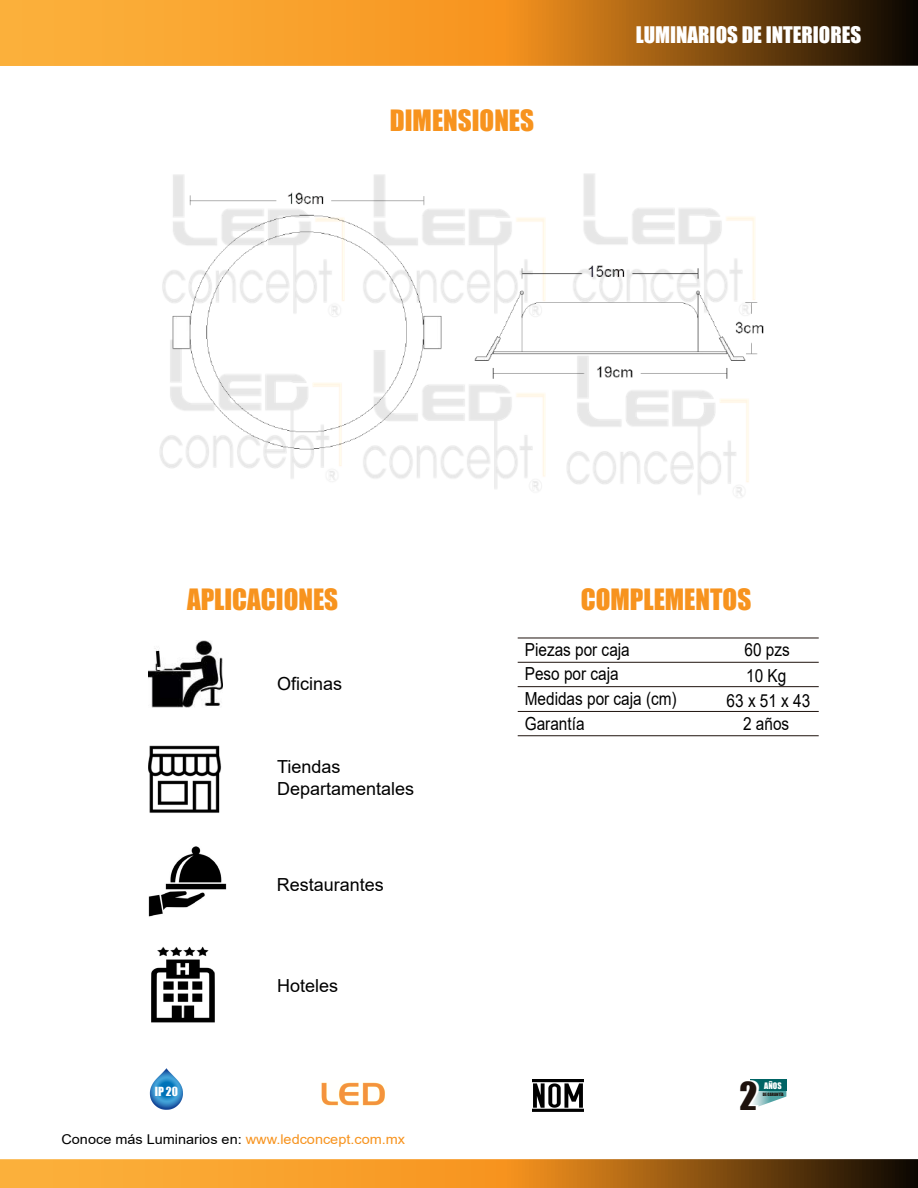
<style>
.page{position:relative;width:918px;height:1188px;background:#fff}
.page>*{position:absolute;margin:0;border:0;box-sizing:border-box;transform-origin:0 0}
.t1{font:35.4px "Impact";color:#fff}
.t2{font:27px "Impact";color:#f7931e}
.t3{font:21px "Impact";color:#fff}
.t4{font:18px/24.5px "Arial";color:#000;scale:.85 1}
.t5{font:18px/21.6px "Arial";color:#000}
.t6{font:13.5px "Arial";color:#000;scale:1.07 1}
.t7{font:11.55px "Impact";color:#fff}
.t8{font:8.25px "Impact";color:#fff}
.t9{font:4.05px "Impact";color:#1e120d}
.s1{color:#f7931e}
</style>
<div class="page">
<img style="left:159px;top:173px;width:590px;height:324px">
<img style="left:149px;top:641px;width:73px;height:66px">
<img style="left:149px;top:745px;width:73px;height:68px">
<img style="left:149px;top:846px;width:78px;height:71px">
<img style="left:151px;top:946px;width:64px;height:77px">
<svg style="left:0;top:0;width:918px;height:66px;background:#c47d21"></svg>
<svg style="left:0;top:1159px;width:918px;height:29px;background:#c57e22"></svg>
<img style="left:533px;top:1079px;width:50px;height:33px">
<img style="left:321px;top:1082px;width:64px;height:24px">
<svg style="left:150px;top:1068px;width:33px;height:42px"></svg>
<div style="left:750px;top:1079px;width:36px;height:12px;background:#006465"></div>
<svg style="left:752px;top:1091px;width:34px;height:17px"></svg>
<hr style="left:518px;top:638px;width:301px;height:1px;background:#1e120d">
<hr style="left:518px;top:662px;width:301px;height:1px;background:#1e120d">
<hr style="left:518px;top:686px;width:301px;height:1px;background:#1e120d">
<hr style="left:518px;top:711px;width:301px;height:1px;background:#1e120d">
<hr style="left:518px;top:735px;width:301px;height:1px;background:#1e120d">
<img style="left:167px;top:186px;width:597px;height:270px">
<h2 class="t2" style="left:390px;top:100px;width:146px">DIMENSIONES</h2>
<p class="t3" style="left:636px;top:19px;width:227px">LUMINARIOS DE INTERIORES</p>
<h2 class="t2" style="left:187px;top:578px;width:153px">APLICACIONES</h2>
<h2 class="t2" style="left:581px;top:578px;width:172px">COMPLEMENTOS</h2>
<p class="t5" style="left:277px;top:673px;width:67px">Oficinas</p>
<p class="t5" style="left:277px;top:756px;width:139px">Tiendas<br>Departamentales</p>
<p class="t5" style="left:277px;top:873px;width:109px">Restaurantes</p>
<p class="t5" style="left:277px;top:975px;width:63px">Hoteles</p>
<p class="t4" style="left:525px;top:638px;width:180px">Piezas por caja<br>Peso por caja<br>Medidas por caja (cm)</p>
<p class="t4" style="left:745px;top:637px;width:55px;line-height:25.3px">60 pzs<br>10 Kg</p>
<p class="t4" style="left:727px;top:688px;width:100px">63 x 51 x 43</p>
<p class="t4" style="left:525px;top:712px;width:72px">Garantía</p>
<p class="t4" style="left:743px;top:712px;width:56px">2 años</p>
<p class="t7" style="left:155px;top:1082px;width:25px">IP 20</p>
<h1 class="t1" style="left:742px;top:1068px;width:19px">2</h1>
<p class="t8" style="left:764px;top:1079px;width:19px">AÑOS</p>
<p class="t9" style="left:763px;top:1092px;width:22px">DE GARANTÍA</p>
<p class="t6" style="left:61px;top:1130px;width:323px">Conoce más Luminarios en: <span class="s1">www.ledconcept.com.mx</span></p>
</div>
